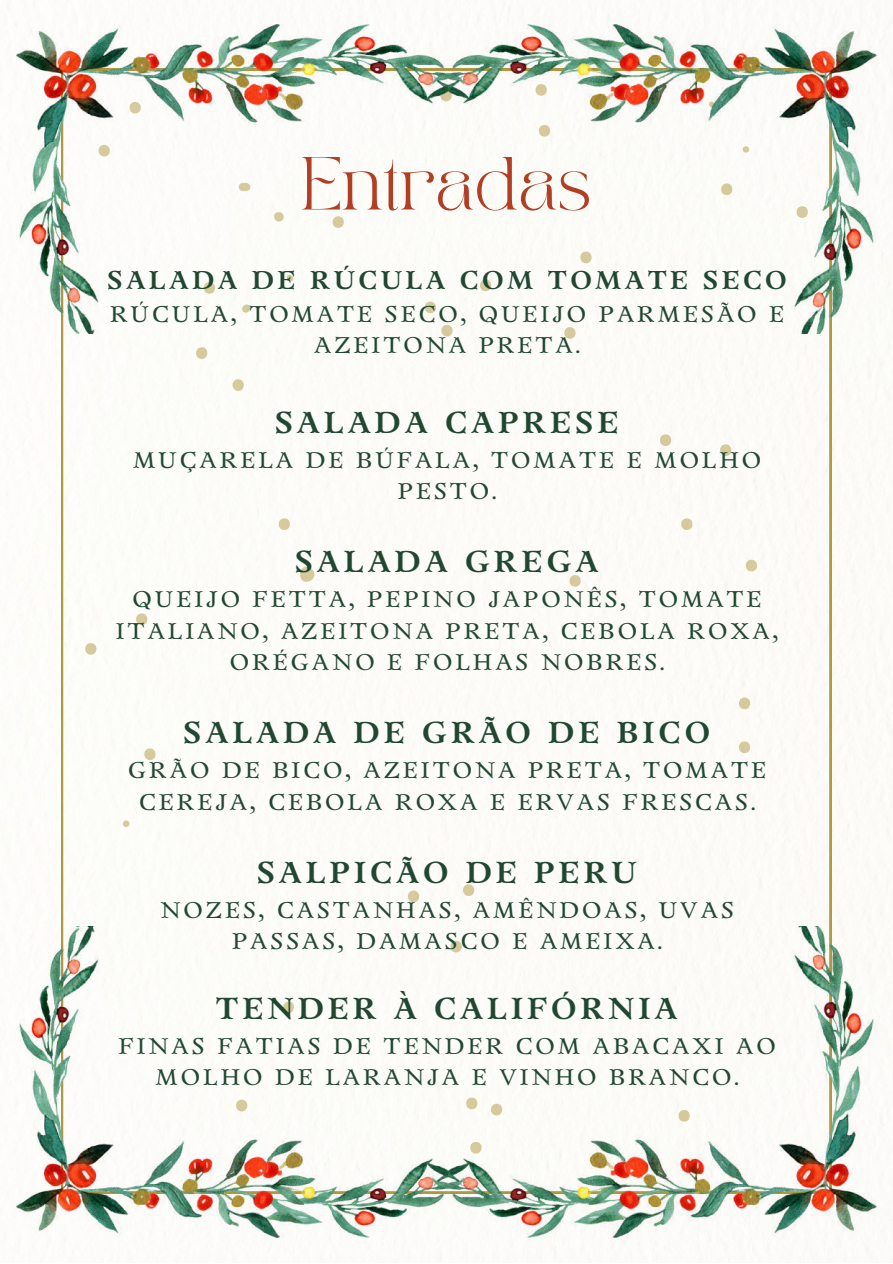
<style>
.page{position:relative;width:893px;height:1264px;background:#fff}
.page>*{position:absolute;margin:0;border:0;box-sizing:border-box;transform-origin:0 0}
.t1{font:52.5px "TAN PEARL Regular";color:#b23e23}
.t2{font:700 30px "Zenaida";letter-spacing:.13em;color:#204831}
.t3{font:700 25.5px "Zenaida";letter-spacing:.13em;color:#204831}
.t4{font:22.5px/31.5px "Zenaida";letter-spacing:.13em;color:#204831;text-align:center}
</style>
<div class="page">
<svg style="left:61px;top:334px;width:770px;height:592px"></svg>
<svg style="left:85px;top:334px;width:724px;height:592px"></svg>
<img style="left:16px;top:24px;width:860px;height:310px">
<img style="left:16px;top:926px;width:860px;height:311px">
<h1 class="t1" style="left:300px;top:156px;width:293px">Entradas</h1>
<p class="t3" style="left:107px;top:264px;width:681px">SALADA DE RÚCULA COM TOMATE SECO</p>
<p class="t4" style="left:110px;top:298px;width:675px">RÚCULA, TOMATE SECO, QUEIJO PARMESÃO E<br>AZEITONA PRETA.</p>
<h2 class="t2" style="left:275px;top:403px;width:345px">SALADA CAPRESE</h2>
<p class="t4" style="left:133px;top:444px;width:629px">MUÇARELA DE BÚFALA, TOMATE E MOLHO<br>PESTO.</p>
<h2 class="t2" style="left:295px;top:543px;width:305px">SALADA GREGA</h2>
<p class="t4" style="left:116px;top:583px;width:664px">QUEIJO FETTA, PEPINO JAPONÊS, TOMATE<br>ITALIANO, AZEITONA PRETA, CEBOLA ROXA,<br>ORÉGANO E FOLHAS NOBRES.</p>
<h2 class="t2" style="left:183px;top:714px;width:528px">SALADA DE GRÃO DE BICO</h2>
<p class="t4" style="left:128px;top:754px;width:639px">GRÃO DE BICO, AZEITONA PRETA, TOMATE<br>CEREJA, CEBOLA ROXA E ERVAS FRESCAS.</p>
<h2 class="t2" style="left:257px;top:853px;width:381px">SALPICÃO DE PERU</h2>
<p class="t4" style="left:160px;top:894px;width:575px">NOZES, CASTANHAS, AMÊNDOAS, UVAS<br>PASSAS, DAMASCO E AMEIXA.</p>
<h2 class="t2" style="left:216px;top:989px;width:463px">TENDER À CALIFÓRNIA</h2>
<p class="t4" style="left:118px;top:1030px;width:658px">FINAS FATIAS DE TENDER COM ABACAXI AO<br>MOLHO DE LARANJA E VINHO BRANCO.</p>
</div>
